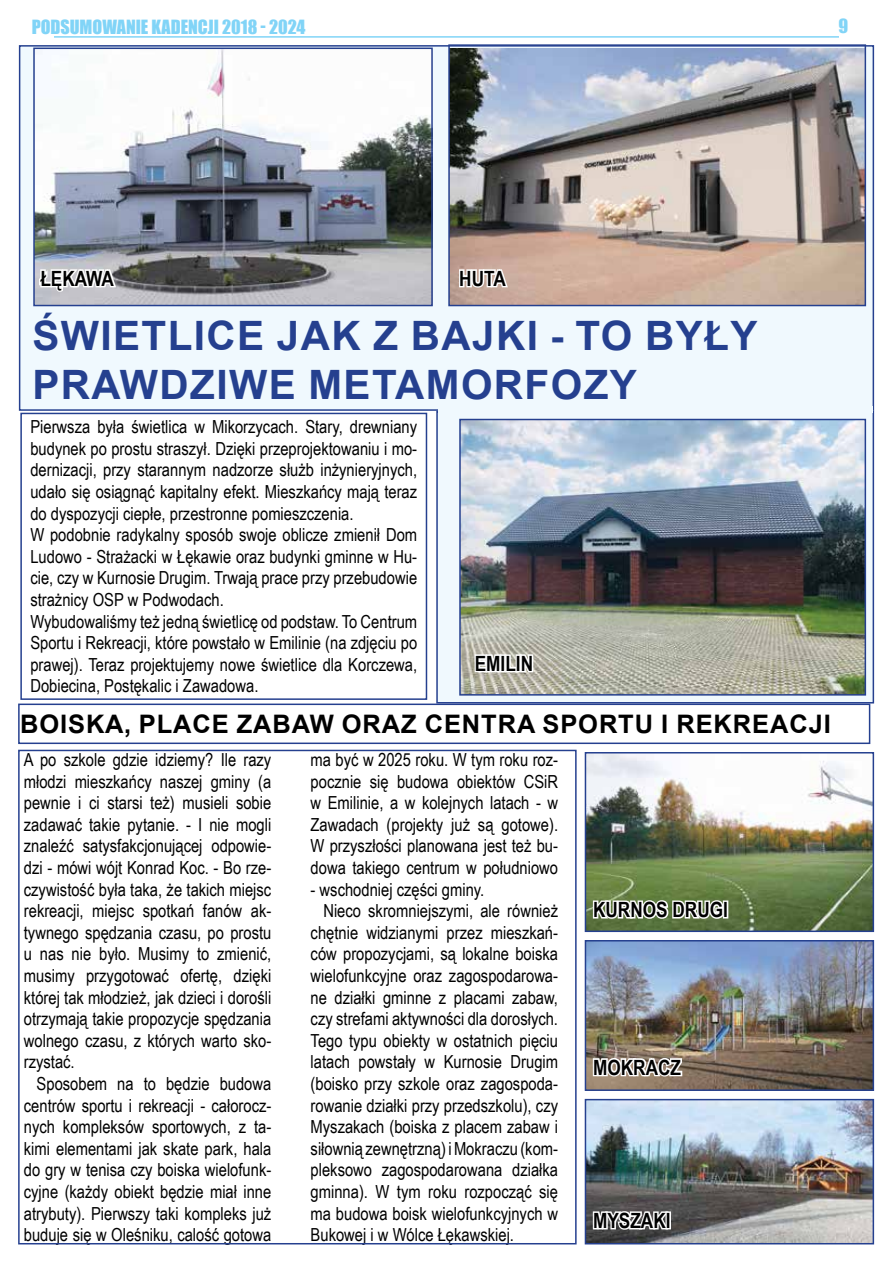
<style>
.page{position:relative;width:893px;height:1263px;background:#fff}
.page>*{position:absolute;margin:0;border:0;box-sizing:border-box;transform-origin:0 0}
.t1{font:700 40.5px/48.6px "Arial";letter-spacing:.035em;color:#25408f}
.t2{font:700 25.5px "Arial";letter-spacing:.035em;color:#000}
.t3{font:700 21px "Arial Narrow";color:#000}
.t4{font:18px/21.6px "Arial Narrow";color:#000;text-align:justify}
.t5{font:18px "Impact";color:#81d4f7}
</style>
<div class="page">
<div style="left:19px;top:45px;width:855px;height:366px;background:#f0f9fe;border:2px solid #25408f"></div>
<hr style="left:54px;top:36px;width:785px;height:2px;background:#81d4f7">
<div style="left:20px;top:413px;width:407px;height:287px;border:2px solid #25408f"></div>
<img style="left:36px;top:51px;width:394px;height:252px">
<div style="left:33px;top:48px;width:400px;height:258px;border:2px solid #25408f"></div>
<img style="left:451px;top:48px;width:412px;height:255px">
<div style="left:448px;top:44px;width:418px;height:262px;border:2px solid #25408f"></div>
<div style="left:436px;top:411px;width:438px;height:292px;background:#f0f9fe;border:2px solid #25408f"></div>
<div style="left:438px;top:407px;width:435px;height:6px;background:#f0f9fe"></div>
<img style="left:462px;top:422px;width:401px;height:271px">
<div style="left:459px;top:419px;width:407px;height:277px;border:2px solid #25408f"></div>
<div style="left:18px;top:703px;width:852px;height:41px;border:2px solid #25408f"></div>
<div style="left:18px;top:750px;width:559px;height:494px;border:2px solid #25408f"></div>
<img style="left:588px;top:755px;width:283px;height:174px">
<div style="left:585px;top:752px;width:289px;height:180px;border:2px solid #25408f"></div>
<img style="left:588px;top:943px;width:283px;height:145px">
<div style="left:585px;top:940px;width:289px;height:151px;border:2px solid #25408f"></div>
<img style="left:588px;top:1102px;width:283px;height:139px">
<div style="left:585px;top:1099px;width:289px;height:145px;border:2px solid #25408f"></div>
<svg style="left:36px;top:260px;width:82px;height:37px"></svg>
<svg style="left:457px;top:264px;width:53px;height:26px"></svg>
<svg style="left:473px;top:630px;width:62px;height:50px"></svg>
<svg style="left:591px;top:895px;width:134px;height:30px"></svg>
<img style="left:591px;top:1033px;width:93px;height:51px">
<svg style="left:591px;top:1187px;width:81px;height:50px"></svg>
<div style="left:665px;top:1211px;width:6px;height:18px;border:3px solid #fff"></div>
<p class="t5" style="left:32px;top:13px;width:275px">PODSUMOWANIE KADENCJI 2018 - 2024</p>
<p class="t5" style="left:839px;top:12px;width:11px">9</p>
<p class="t3" style="left:40px;top:263px;width:75px">ŁĘKAWA</p>
<p class="t3" style="left:459px;top:263px;width:48px">HUTA</p>
<h1 class="t1" style="left:32px;top:312px;width:726px">ŚWIETLICE JAK Z BAJKI - TO BYŁY<br>PRAWDZIWE METAMORFOZY</h1>
<p class="t4" style="left:30px;top:415px;width:388px;text-align:left">Pierwsza była świetlica w Mikorzycach. Stary, drewniany budynek po prostu straszył. Dzięki przeprojektowaniu i mo&shy;dernizacji, przy starannym nadzorze służb inżynieryjnych, udało się osiągnąć kapitalny efekt. Mieszkańcy mają teraz do dyspozycji ciepłe, przestronne pomieszczenia.<br>W podobnie radykalny sposób swoje oblicze zmienił Dom Ludowo - Strażacki w Łękawie oraz budynki gminne w Hu&shy;cie, czy w Kurnosie Drugim. Trwają prace przy przebudowie strażnicy OSP w Podwodach.<br>Wybudowaliśmy też jedną świetlicę od podstaw. To Centrum Sportu i Rekreacji, które powstało w Emilinie (na zdjęciu po prawej). Teraz projektujemy nowe świetlice dla Korczewa, Dobiecina, Postękalic i Zawadowa.</p>
<p class="t3" style="left:475px;top:648px;width:60px">EMILIN</p>
<h2 class="t2" style="left:20px;top:706px;width:812px">BOISKA, PLACE ZABAW ORAZ CENTRA SPORTU I REKREACJI</h2>
<p class="t4" style="left:24px;top:748px;width:249px">A po szkole gdzie idziemy? Ile razy młodzi mieszkańcy naszej gminy (a pewnie i ci starsi też) musieli sobie zadawać takie pytanie. - I nie mogli znaleźć satysfakcjonującej odpowie&shy;dzi - mówi wójt Konrad Koc. - Bo rze&shy;czywistość była taka, że takich miejsc rekreacji, miejsc spotkań fanów ak&shy;tywnego spędzania czasu, po prostu u nas nie było. Musimy to zmienić, musimy przygotować ofertę, dzięki której tak młodzież, jak dzieci i dorośli otrzymają takie propozycje spędzania wolnego czasu, z których warto sko&shy;rzystać.</p>
<p class="t4" style="left:24px;top:1072px;width:249px;text-indent:13px">Sposobem na to będzie budowa centrów sportu i rekreacji - całorocz&shy;nych kompleksów sportowych, z ta&shy;kimi elementami jak skate park, hala do gry w tenisa czy boiska wielofunk&shy;cyjne (każdy obiekt będzie miał inne atrybuty). Pierwszy taki kompleks już buduje się w Oleśniku, calość gotowa</p>
<p class="t4" style="left:311px;top:748px;width:249px">ma być w 2025 roku. W tym roku roz&shy;pocznie się budowa obiektów CSiR w Emilinie, a w kolejnych latach - w Zawadach (projekty już są gotowe).<br>W przyszłości planowana jest też bu&shy;dowa takiego centrum w południowo</p>
<p class="t4" style="left:311px;top:878px;width:175px">- wschodniej części gminy.</p>
<p class="t4" style="left:323px;top:899px;width:236px">Nieco skromniejszymi, ale również</p>
<p class="t4" style="left:311px;top:921px;width:249px">chętnie widzianymi przez mieszkań-</p>
<p class="t4" style="left:311px;top:943px;width:249px">ców propozycjami, są lokalne boiska</p>
<p class="t4" style="left:311px;top:964px;width:249px">wielofunkcyjne oraz zagospodarowa-</p>
<p class="t4" style="left:311px;top:986px;width:249px">ne działki gminne z placami zabaw,</p>
<p class="t4" style="left:311px;top:1007px;width:249px">czy strefami aktywności dla dorosłych.</p>
<p class="t4" style="left:311px;top:1029px;width:249px">Tego typu obiekty w ostatnich pięciu</p>
<p class="t4" style="left:311px;top:1051px;width:249px">latach powstały w Kurnosie Drugim</p>
<p class="t4" style="left:311px;top:1072px;width:249px">(boisko przy szkole oraz zagospoda-</p>
<p class="t4" style="left:311px;top:1094px;width:249px">rowanie działki przy przedszkolu), czy</p>
<p class="t4" style="left:311px;top:1115px;width:249px">Myszakach (boiska z placem zabaw i</p>
<p class="t4" style="left:311px;top:1137px;width:249px">siłownią zewnętrzną) i Mokraczu (kom-</p>
<p class="t4" style="left:311px;top:1159px;width:249px">pleksowo zagospodarowana działka</p>
<p class="t4" style="left:311px;top:1180px;width:249px">gminna). W tym roku rozpocząć się</p>
<p class="t4" style="left:311px;top:1202px;width:249px">ma budowa boisk wielofunkcyjnych w</p>
<p class="t4" style="left:311px;top:1223px;width:205px">Bukowej i w Wólce Łękawskiej.</p>
<p class="t3" style="left:593px;top:894px;width:136px">KURNOS DRUGI</p>
<p class="t3" style="left:593px;top:1051px;width:89px">MOKRACZ</p>
<p class="t3" style="left:593px;top:1205px;width:79px">MYSZAKI</p>
</div>
